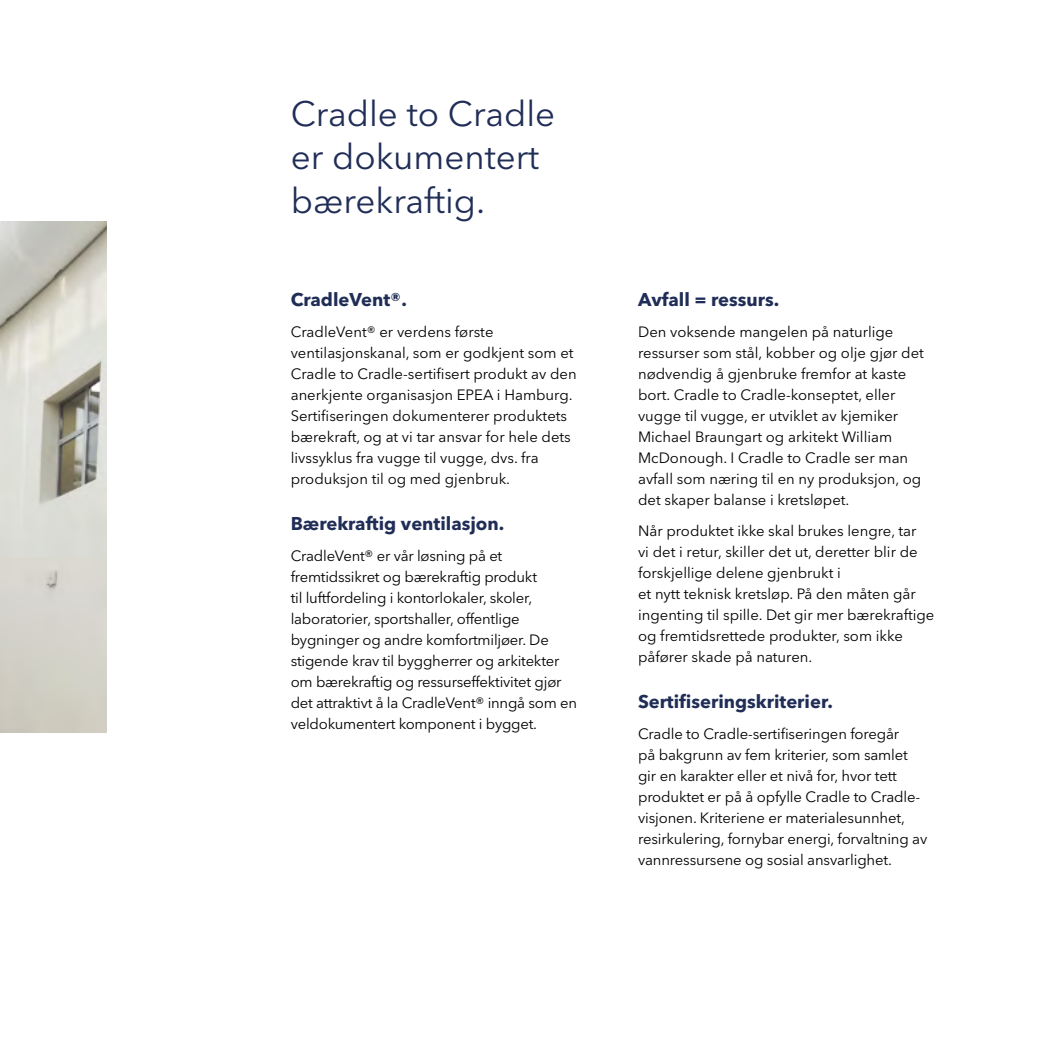
<style>
.page{position:relative;width:1042px;height:1042px;background:#fff}
.page>*{position:absolute;margin:0;border:0;box-sizing:border-box;transform-origin:0 0}
.t1{font:35px/43.8px "Avenir Next LT Pro";color:#202d57}
.t2{font:700 18.38px "Avenir Next LT Pro";color:#202d57}
.t3{font:14.88px/21px "Avenir Next LT Pro";color:#000}
</style>
<div class="page">
<img style="left:0;top:222px;width:106px;height:511px">
<h1 class="t1" style="left:291px;top:91px;width:266px">Cradle to Cradle er dokumentert bærekraftig.</h1>
<p class="t2" style="left:291px;top:288px;width:118px">CradleVent®.</p>
<p class="t3" style="left:291px;top:321px;width:287px">CradleVent® er verdens første ventilasjonskanal, som er godkjent som et Cradle to Cradle-sertifisert produkt av den anerkjente organisasjon EPEA i Hamburg.<br>Sertifiseringen dokumenterer produktets bærekraft, og at vi tar ansvar for hele dets livssyklus fra vugge til vugge, dvs. fra produksjon til og med gjenbruk.</p>
<p class="t2" style="left:291px;top:512px;width:215px">Bærekraftig ventilasjon.</p>
<p class="t3" style="left:291px;top:545px;width:288px">CradleVent® er vår løsning på et fremtidssikret og bærekraftig produkt<br>til luftfordeling i kontorlokaler, skoler, laboratorier, sportshaller, offentlige bygninger og andre komfortmiljøer. De stigende krav til byggherrer og arkitekter om bærekraftig og ressurseffektivitet gjør det attraktivt å la CradleVent® inngå som en veldokumentert komponent i bygget.</p>
<p class="t2" style="left:638px;top:288px;width:143px">Avfall = ressurs.</p>
<p class="t3" style="left:638px;top:321px;width:287px">Den voksende mangelen på naturlige ressurser som stål, kobber og olje gjør det nødvendig å gjenbruke fremfor at kaste bort. Cradle to Cradle-konseptet, eller vugge til vugge, er utviklet av kjemiker Michael Braungart og arkitekt William McDonough. I Cradle to Cradle ser man avfall som næring til en ny produksjon, og det skaper balanse i kretsløpet.</p>
<p class="t3" style="left:638px;top:520px;width:298px">Når produktet ikke skal brukes lengre, tar<br>vi det i retur, skiller det ut, deretter blir de forskjellige delene gjenbrukt i<br>et nytt teknisk kretsløp. På den måten går ingenting til spille. Det gir mer bærekraftige og fremtidsrettede produkter, som ikke påfører skade på naturen.</p>
<p class="t2" style="left:638px;top:690px;width:196px">Sertifiseringskriterier.</p>
<p class="t3" style="left:638px;top:723px;width:291px">Cradle to Cradle-sertifiseringen foregår<br>på bakgrunn av fem kriterier, som samlet gir en karakter eller et nivå for, hvor tett produktet er på å opfylle Cradle to Cradle&shy;visjonen. Kriteriene er materialesunnhet, resirkulering, fornybar energi, forvaltning av vannressursene og sosial ansvarlighet.</p>
</div>
